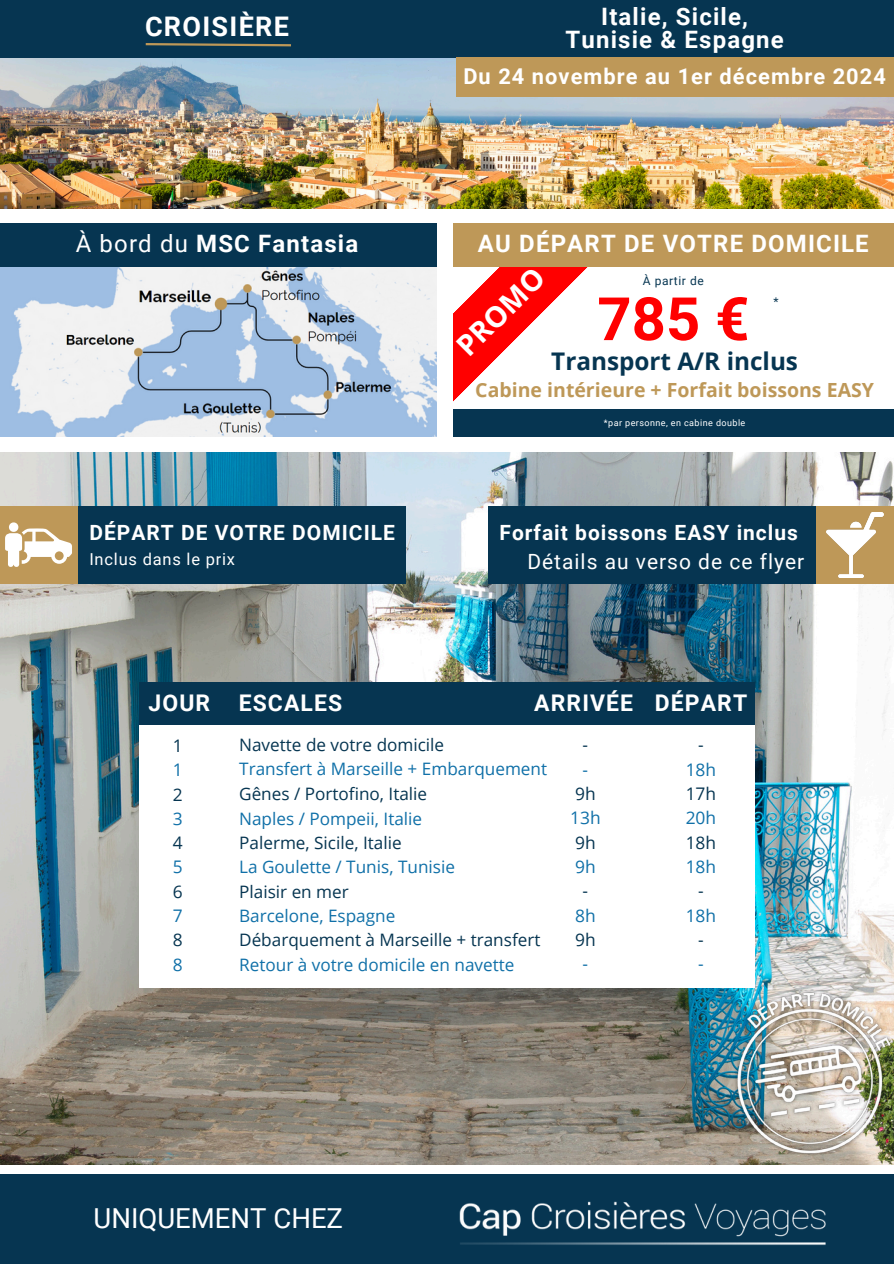
<style>
.page{position:relative;width:894px;height:1264px;background:#fff}
.page>*{position:absolute;margin:0;border:0;box-sizing:border-box;transform-origin:0 0}
.t1{font:700 59.85px "Roboto";color:#f00}
.t2{font:700 28.95px "Open Sans";color:#fff}
.t3{font:27.45px "Roboto";color:#fff}
.t4{font:700 27px "Roboto";letter-spacing:.05em;color:#fff}
.t5{font:700 24.3px "Open Sans";color:#063551}
.t6{font:700 24px/23.7px "Roboto";letter-spacing:.05em;color:#fff;text-align:center}
.t7{font:700 22.95px "Roboto";letter-spacing:.05em;color:#fff}
.t8{font:700 21.75px "Roboto";letter-spacing:.05em;color:#fff}
.t9{font:700 21px "Roboto";letter-spacing:.05em;color:#fff}
.t10{font:21px "Roboto";letter-spacing:.05em;color:#fff}
.t11{font:700 19.5px "Open Sans";color:#be9858}
.t12{font:17.4px "Open Sans";color:#1070a8}
.t13{font:17.4px "Open Sans";color:#063551}
.t14{font:17.25px "Open Sans";color:#1070a8}
.t15{font:17.25px "Open Sans";color:#063551}
.t16{font:17.1px "Open Sans";color:#1070a8}
.t17{font:17.1px "Open Sans";color:#063551}
.t18{font:16.5px "Roboto";letter-spacing:.05em;color:#fff}
.t19{font:12px "Roboto";letter-spacing:.05em;color:#063551}
.t20{font:9px "Roboto";letter-spacing:.05em;color:#fff}
.s1{font-weight:400}
</style>
<div class="page">
<img style="left:0;top:453px;width:893px;height:711px">
<svg style="left:453px;top:266px;width:146px;height:136px"></svg>
<img style="left:0;top:57px;width:893px;height:152px">
<img style="left:0;top:266px;width:436px;height:171px">
<div style="left:0;top:0;width:893px;height:57px;background:#063551"></div>
<div style="left:0;top:223px;width:436px;height:43px;background:#063551"></div>
<div style="left:0;top:506px;width:405px;height:77px;background:#063551"></div>
<div style="left:0;top:506px;width:77px;height:77px;background:#be9858"></div>
<div style="left:0;top:1174px;width:893px;height:89px;background:#063551"></div>
<div style="left:139px;top:682px;width:615px;height:43px;background:#063551"></div>
<div style="left:488px;top:506px;width:405px;height:77px;background:#063551"></div>
<div style="left:816px;top:506px;width:77px;height:77px;background:#be9858"></div>
<div style="left:139px;top:725px;width:615px;height:262px;background:#fff"></div>
<div style="left:453px;top:223px;width:440px;height:43px;background:#be9858"></div>
<div style="left:455px;top:57px;width:438px;height:40px;background:#be9858"></div>
<div style="left:453px;top:409px;width:440px;height:28px;background:#063551"></div>
<svg style="left:145px;top:43px;width:146px;height:4px"></svg>
<img style="left:459px;top:1201px;width:367px;height:44px">
<svg style="left:5px;top:522px;width:67px;height:45px"></svg>
<img style="left:720px;top:986px;width:173px;height:172px">
<img style="left:826px;top:512px;width:56px;height:65px">
<h2 class="t4" style="left:145px;top:11px;width:145px">CROISIÈRE</h2>
<h6 class="t6" style="left:565px;top:5px;width:220px">Italie, Sicile,<br>Tunisie &amp; Espagne</h6>
<h4 class="t8" style="left:463px;top:63px;width:424px">Du 24 novembre au 1er décembre 2024</h4>
<p class="t6" style="left:76px;top:231px;width:284px"><span class="s1">À bord du</span> MSC Fantasia</p>
<h1 class="t6" style="left:478px;top:232px;width:392px">AU DÉPART DE VOTRE DOMICILE</h1>
<p class="t2" style="left:447px;top:336px;width:112px;rotate:-45deg">PROMO</p>
<p class="t19" style="left:642px;top:274px;width:62px">À partir de</p>
<p class="t1" style="left:597px;top:284px;width:154px">785 €</p>
<p class="t19" style="left:773px;top:295px;width:7px">*</p>
<p class="t5" style="left:551px;top:344px;width:248px">Transport A/R inclus</p>
<p class="t11" style="left:475px;top:376px;width:400px">Cabine intérieure + Forfait boissons EASY</p>
<p class="t9" style="left:89px;top:520px;width:307px">DÉPART DE VOTRE DOMICILE</p>
<p class="t18" style="left:89px;top:549px;width:147px">Inclus dans le prix</p>
<h5 class="t20" style="left:603px;top:418px;width:143px">*par personne, en cabine double</h5>
<p class="t9" style="left:499px;top:520px;width:300px">Forfait boissons EASY inclus</p>
<h3 class="t10" style="left:527px;top:550px;width:278px">Détails au verso de ce flyer</h3>
<p class="t7" style="left:148px;top:689px;width:195px">JOUR ESCALES</p>
<p class="t7" style="left:534px;top:689px;width:214px">ARRIVÉE DÉPART</p>
<p class="t15" style="left:173px;top:733px;width:11px">1</p>
<p class="t15" style="left:173px;top:782px;width:11px">2</p>
<p class="t15" style="left:173px;top:830px;width:11px">4</p>
<p class="t15" style="left:173px;top:879px;width:11px">6</p>
<p class="t15" style="left:173px;top:928px;width:11px">8</p>
<p class="t14" style="left:173px;top:757px;width:11px">1</p>
<p class="t14" style="left:173px;top:806px;width:11px">3</p>
<p class="t14" style="left:173px;top:854px;width:11px">5</p>
<p class="t14" style="left:173px;top:903px;width:11px">7</p>
<p class="t14" style="left:173px;top:952px;width:11px">8</p>
<p class="t17" style="left:239px;top:733px;width:206px">Navette de votre domicile</p>
<p class="t17" style="left:239px;top:782px;width:189px">Gênes / Portofino, Italie</p>
<p class="t17" style="left:239px;top:830px;width:164px">Palerme, Sicile, Italie</p>
<p class="t17" style="left:239px;top:879px;width:111px">Plaisir en mer</p>
<p class="t17" style="left:239px;top:928px;width:303px">Débarquement à Marseille + transfert</p>
<p class="t16" style="left:239px;top:757px;width:309px">Transfert à Marseille + Embarquement</p>
<p class="t16" style="left:239px;top:806px;width:184px">Naples / Pompeii, Italie</p>
<p class="t16" style="left:239px;top:855px;width:217px">La Goulette / Tunis, Tunisie</p>
<p class="t16" style="left:239px;top:903px;width:158px">Barcelone, Espagne</p>
<p class="t16" style="left:239px;top:952px;width:277px">Retour à votre domicile en navette</p>
<p class="t13" style="left:582px;top:732px;width:7px">-</p>
<p class="t13" style="left:698px;top:732px;width:7px">-</p>
<p class="t12" style="left:582px;top:757px;width:7px">-</p>
<h4 class="t12" style="left:685px;top:757px;width:32px">18h</h4>
<p class="t13" style="left:575px;top:781px;width:22px">9h</p>
<p class="t13" style="left:685px;top:781px;width:32px">17h</p>
<p class="t12" style="left:570px;top:805px;width:32px">13h</p>
<p class="t12" style="left:685px;top:805px;width:32px">20h</p>
<p class="t13" style="left:575px;top:830px;width:22px">9h</p>
<p class="t13" style="left:685px;top:830px;width:32px">18h</p>
<p class="t12" style="left:575px;top:854px;width:22px">9h</p>
<p class="t12" style="left:685px;top:854px;width:32px">18h</p>
<p class="t13" style="left:582px;top:878px;width:7px">-</p>
<p class="t13" style="left:698px;top:878px;width:7px">-</p>
<p class="t12" style="left:575px;top:903px;width:22px">8h</p>
<p class="t12" style="left:685px;top:903px;width:32px">18h</p>
<p class="t13" style="left:575px;top:927px;width:22px">9h</p>
<p class="t13" style="left:698px;top:927px;width:7px">-</p>
<p class="t12" style="left:582px;top:951px;width:7px">-</p>
<p class="t12" style="left:698px;top:951px;width:7px">-</p>
<h2 class="t3" style="left:94px;top:1202px;width:251px">UNIQUEMENT CHEZ</h2>
</div>
